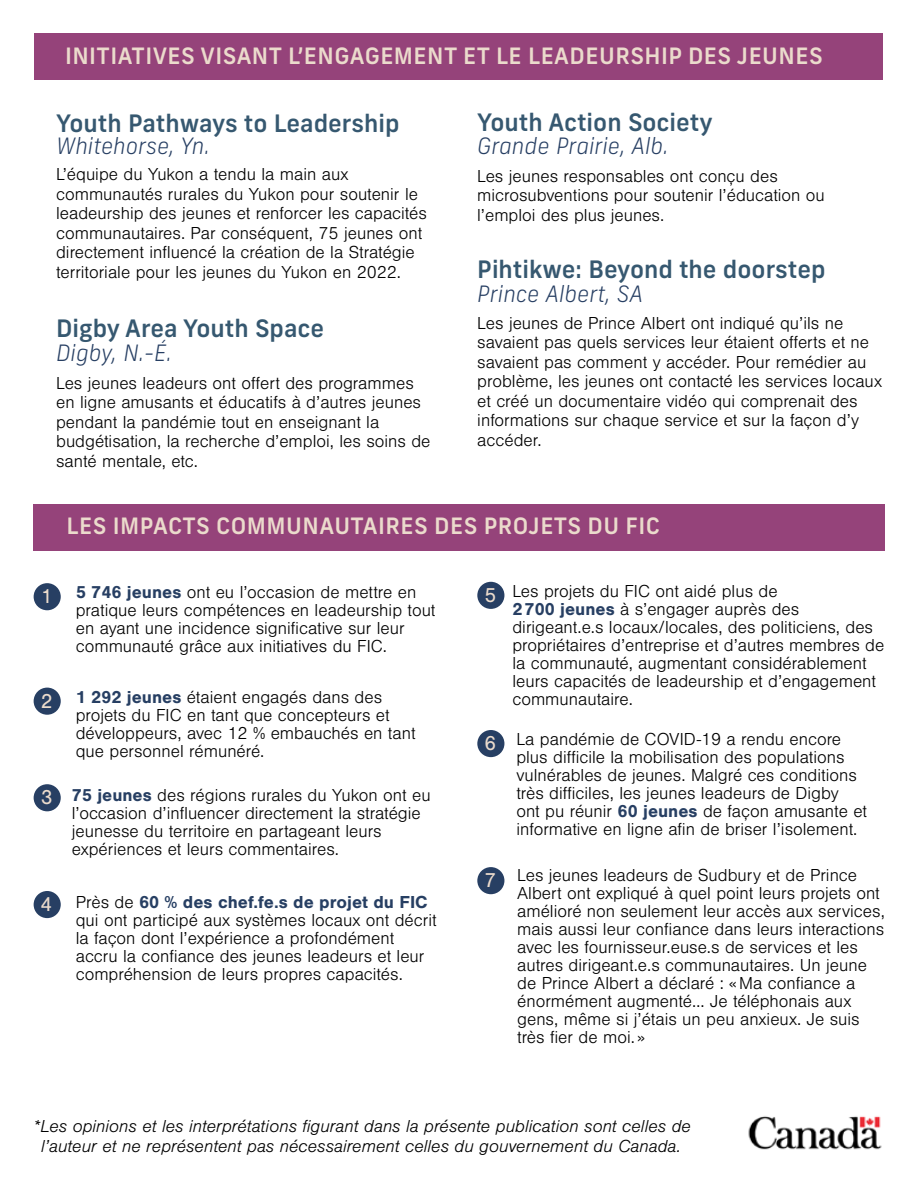
<style>
.page{position:relative;width:918px;height:1188px;background:#fff}
.page>*{position:absolute;margin:0;border:0;box-sizing:border-box;transform-origin:0 0}
.t1{font:500 24px "New Frank";color:#365870}
.t2{font:500 22.5px "New Frank";letter-spacing:.02em;color:#ebdbcc}
.t3{font:italic 300 22.5px "New Frank";color:#273f63}
.t4{font:21px "Nimbus San";color:#ebdbcc}
.t5{font:300 18px/18px "Nimbus San";color:#000}
.t6{font:italic 300 18px/19.5px "Nimbus San";color:#000;text-align:center}
.s1{font-weight:700;color:#273f63}
</style>
<div class="page">
<div style="left:34px;top:504px;width:851px;height:46px;background:#95437a"></div>
<div style="left:34px;top:33px;width:849px;height:47px;background:#95437a"></div>
<div style="left:34px;top:583px;width:27px;height:27px;background:#273f63;border-radius:50%"></div>
<div style="left:34px;top:688px;width:27px;height:27px;background:#273f63;border-radius:50%"></div>
<div style="left:34px;top:784px;width:27px;height:27px;background:#273f63;border-radius:50%"></div>
<div style="left:477px;top:582px;width:27px;height:27px;background:#273f63;border-radius:50%"></div>
<div style="left:477px;top:730px;width:27px;height:27px;background:#273f63;border-radius:50%"></div>
<div style="left:477px;top:867px;width:27px;height:27px;background:#273f63;border-radius:50%"></div>
<div style="left:34px;top:891px;width:27px;height:27px;background:#273f63;border-radius:50%"></div>
<img style="left:748px;top:1116px;width:134px;height:34px">
<p class="t2" style="left:65px;top:42px;width:759px">INITIATIVES VISANT L’ENGAGEMENT ET LE LEADEURSHIP DES JEUNES</p>
<h1 class="t1" style="left:56px;top:108px;width:345px">Youth Pathways to Leadership</h1>
<p class="t3" style="left:56px;top:132px;width:155px">Whitehorse, Yn.</p>
<p class="t5" style="left:56px;top:165px;width:372px;line-height:19.5px">L’équipe du Yukon a tendu la main aux communautés rurales du Yukon pour soutenir le leadeurship des jeunes et renforcer les capacités communautaires. Par conséquent, 75 jeunes ont directement influencé la création de la Stratégie territoriale pour les jeunes du Yukon en 2022.</p>
<h1 class="t1" style="left:56px;top:313px;width:270px">Digby Area Youth Space</h1>
<p class="t3" style="left:56px;top:339px;width:117px">Digby, N.-É.</p>
<p class="t5" style="left:56px;top:374px;width:376px;line-height:19.5px">Les jeunes leadeurs ont offert des programmes en ligne amusants et éducatifs à d’autres jeunes pendant la pandémie tout en enseignant la budgétisation, la recherche d’emploi, les soins de santé mentale, etc.</p>
<h1 class="t1" style="left:477px;top:107px;width:237px">Youth Action Society</h1>
<p class="t3" style="left:477px;top:132px;width:193px">Grande Prairie, Alb.</p>
<p class="t5" style="left:477px;top:167px;width:349px;line-height:19.5px">Les jeunes responsables ont conçu des microsubventions pour soutenir l’éducation ou l’emploi des plus jeunes.</p>
<h1 class="t1" style="left:477px;top:254px;width:350px">Pihtikwe: Beyond the doorstep</h1>
<p class="t3" style="left:477px;top:280px;width:167px">Prince Albert, SA</p>
<p class="t5" style="left:477px;top:314px;width:406px;line-height:19.5px">Les jeunes de Prince Albert ont indiqué qu’ils ne savaient pas quels services leur étaient offerts et ne savaient pas comment y accéder. Pour remédier au problème, les jeunes ont contacté les services locaux et créé un documentaire vidéo qui comprenait des informations sur chaque service et sur la façon d’y accéder.</p>
<p class="t2" style="left:67px;top:512px;width:595px">LES IMPACTS COMMUNAUTAIRES DES PROJETS DU FIC</p>
<p class="t4" style="left:41px;top:585px;width:13px">1</p>
<p class="t4" style="left:41px;top:689px;width:13px">2</p>
<p class="t4" style="left:41px;top:786px;width:13px">3</p>
<p class="t5" style="left:76px;top:584px;width:361px"><span class="s1">5 746 jeunes</span> ont eu l’occasion de mettre en pratique leurs compétences en leadeurship tout en ayant une incidence significative sur leur communauté grâce aux initiatives du FIC.</p>
<p class="t5" style="left:76px;top:688px;width:341px"><span class="s1">1 292 jeunes</span> étaient engagés dans des projets du FIC en tant que concepteurs et développeurs, avec 12 % embauchés en tant que personnel rémunéré.</p>
<p class="t5" style="left:72px;top:786px;width:360px"><span class="s1">75 jeunes</span> des régions rurales du Yukon ont eu l’occasion d’influencer directement la stratégie jeunesse du territoire en partageant leurs expériences et leurs commentaires.</p>
<p class="t4" style="left:485px;top:584px;width:13px">5</p>
<p class="t4" style="left:485px;top:732px;width:13px">6</p>
<p class="t5" style="left:512px;top:582px;width:373px">Les projets du FIC ont aidé plus de<br><span class="s1">2700 jeunes</span> à s’engager auprès des dirigeant.e.s locaux/locales, des politiciens, des propriétaires d’entreprise et d’autres membres de la communauté, augmentant considérablement leurs capacités de leadeurship et d’engagement communautaire.</p>
<p class="t5" style="left:516px;top:731px;width:352px">La pandémie de COVID-19 a rendu encore plus difficile la mobilisation des populations vulnérables de jeunes. Malgré ces conditions très difficiles, les jeunes leadeurs de Digby<br>ont pu réunir <span class="s1">60 jeunes</span> de façon amusante et informative en ligne afin de briser l’isolement.</p>
<p class="t4" style="left:40px;top:892px;width:13px">4</p>
<p class="t5" style="left:76px;top:893px;width:362px">Près de <span class="s1">60 % des chef.fe.s de projet du FIC </span>qui ont participé aux systèmes locaux ont décrit la façon dont l’expérience a profondément accru la confiance des jeunes leadeurs et leur compréhension de leurs propres capacités.</p>
<p class="t4" style="left:485px;top:869px;width:13px">7</p>
<p class="t5" style="left:517px;top:867px;width:369px">Les jeunes leadeurs de Sudbury et de Prince Albert ont expliqué à quel point leurs projets ont amélioré non seulement leur accès aux services, mais aussi leur confiance dans leurs interactions avec les fournisseur.euse.s de services et les autres dirigeant.e.s communautaires. Un jeune de Prince Albert a déclaré : «Ma confiance a énormément augmenté… Je téléphonais aux gens, même si j’étais un peu anxieux. Je suis très fier de moi. »</p>
<p class="t6" style="left:34px;top:1117px;width:659px">*Les opinions et les interprétations figurant dans la présente publication sont celles de l’auteur et ne représentent pas nécessairement celles du gouvernement du Canada.</p>
</div>
